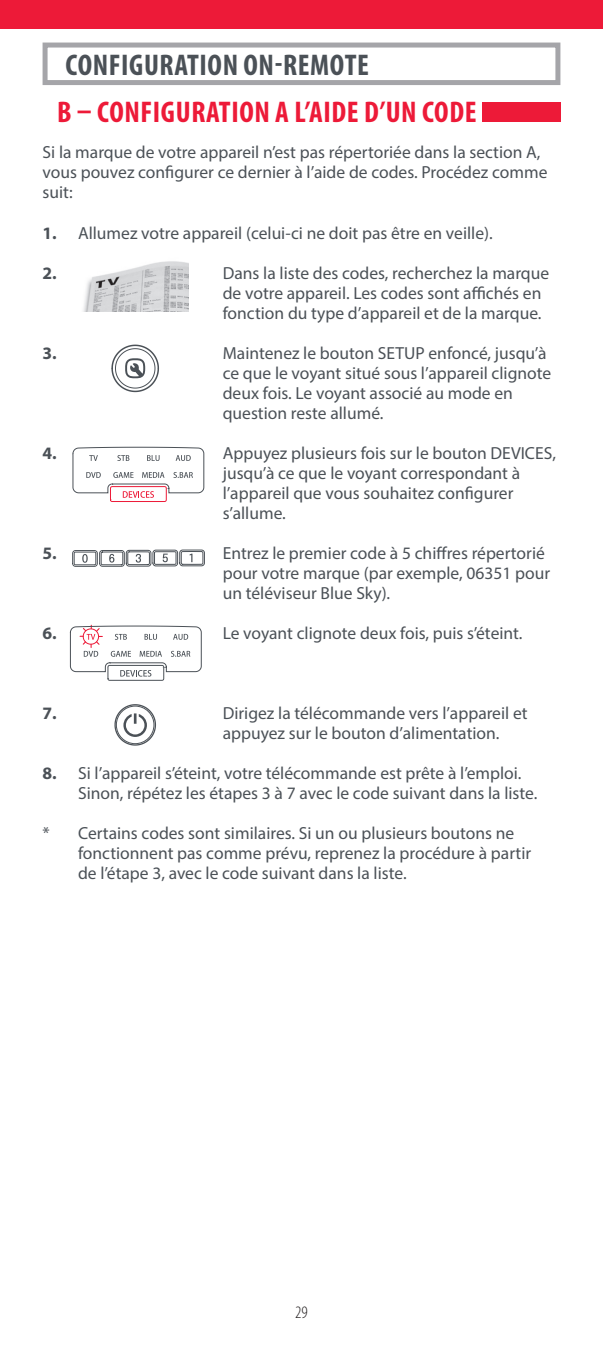
<style>
.page{position:relative;width:603px;height:1347px;background:#fff}
.page>*{position:absolute;margin:0;border:0;box-sizing:border-box;transform-origin:0 0}
.t1{font:700 condensed 30px "Myriad Pro";letter-spacing:.02em;color:#ed1a38}
.t2{font:700 condensed 30px "Myriad Pro";letter-spacing:.02em;color:#4b5157}
.t3{font:17.5px/20px "Myriad Pro";color:#4b5157}
.t4{font:700 17.5px "Myriad Pro";color:#4b5157}
.t5{font:300 condensed 17.5px "Myriad Pro";color:#231f20}
.s1{font-weight:700}
</style>
<div class="page">
<div style="left:0;top:0;width:602px;height:28px;background:#ed1a38"></div>
<svg style="left:111px;top:344px;width:48px;height:49px"></svg>
<div style="left:43px;top:43px;width:517px;height:42px;border:5px solid #a5a5a9"></div>
<div style="left:481px;top:102px;width:79px;height:20px;background:#ed1a38"></div>
<img style="left:83px;top:261px;width:105px;height:50px">
<svg style="left:72px;top:446px;width:133px;height:56px"></svg>
<svg style="left:69px;top:624px;width:133px;height:57px"></svg>
<svg style="left:72px;top:549px;width:133px;height:18px"></svg>
<svg style="left:114px;top:704px;width:42px;height:42px"></svg>
<h1 class="t2" style="left:65px;top:48px;width:305px">CONFIGURATION ON-REMOTE</h1>
<h1 class="t1" style="left:57px;top:95px;width:421px">B – CONFIGURATION A L’AIDE D’UN CODE</h1>
<p class="t3" style="left:43px;top:142px;width:506px">Si la marque de votre appareil n’est pas répertoriée dans la section A, vous pouvez configurer ce dernier à l’aide de codes. Procédez comme suit:</p>
<p class="t3" style="left:43px;top:222px;width:451px"><span class="s1">1.</span> Allumez votre appareil (celui-ci ne doit pas être en veille).</p>
<p class="t4" style="left:43px;top:263px;width:16px">2.</p>
<p class="t3" style="left:223px;top:262px;width:328px">Dans la liste des codes, recherchez la marque de votre appareil. Les codes sont affichés en fonction du type d’appareil et de la marque.</p>
<p class="t4" style="left:43px;top:343px;width:16px">3.</p>
<p class="t3" style="left:223px;top:342px;width:330px">Maintenez le bouton SETUP enfoncé, jusqu’à ce que le voyant situé sous l’appareil clignote deux fois. Le voyant associé au mode en question reste allumé.</p>
<p class="t4" style="left:43px;top:443px;width:16px">4.</p>
<p class="t3" style="left:223px;top:442px;width:334px">Appuyez plusieurs fois sur le bouton DEVICES, jusqu’à ce que le voyant correspondant à l’appareil que vous souhaitez configurer s’allume.</p>
<p class="t4" style="left:43px;top:543px;width:16px">5.</p>
<p class="t3" style="left:223px;top:542px;width:329px">Entrez le premier code à 5 chiffres répertorié pour votre marque (par exemple, 06351 pour un téléviseur Blue Sky).</p>
<p class="t4" style="left:43px;top:623px;width:16px">6.</p>
<p class="t3" style="left:223px;top:622px;width:301px">Le voyant clignote deux fois, puis s’éteint.</p>
<p class="t4" style="left:43px;top:703px;width:16px">7.</p>
<p class="t3" style="left:223px;top:702px;width:306px">Dirigez la télécommande vers l’appareil et appuyez sur le bouton d’alimentation.</p>
<p class="t3" style="left:78px;top:762px;width:460px;text-indent:-35px"><span class="s1">8.</span> Si l’appareil s’éteint, votre télécommande est prête à l’emploi.<br>Sinon, répétez les étapes 3 à 7 avec le code suivant dans la liste.</p>
<p class="t3" style="left:78px;top:822px;width:454px;text-indent:-35px">* Certains codes sont similaires. Si un ou plusieurs boutons ne fonctionnent pas comme prévu, reprenez la procédure à partir de l’étape 3, avec le code suivant dans la liste.</p>
<p class="t5" style="left:295px;top:1302px;width:14px">29</p>
</div>
